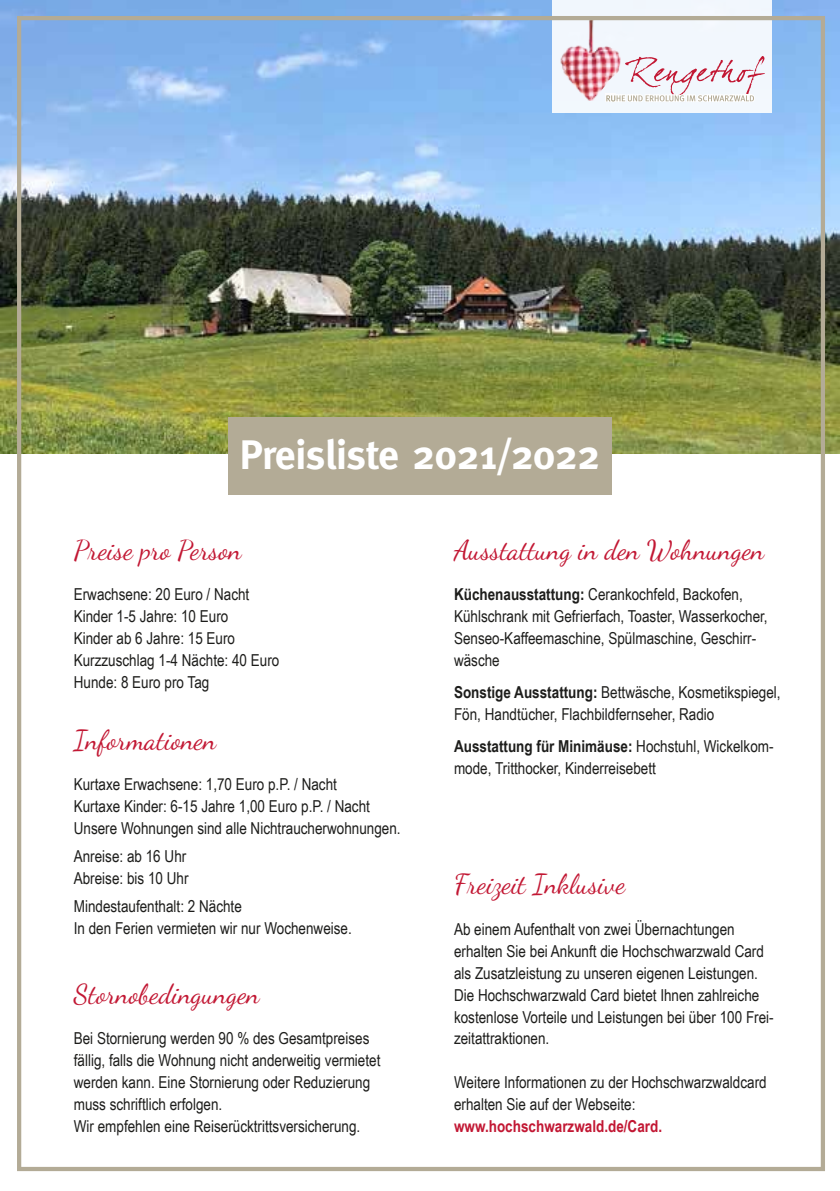
<style>
.page{position:relative;width:840px;height:1191px;background:#fff}
.page>*{position:absolute;margin:0;border:0;box-sizing:border-box;transform-origin:0 0}
.t1{font:700 41.2px "Meta";color:#fff}
.t2{font:27.4px "Dancing Script";color:#c21733}
.t3{font:16.4px/22px "Arial Narrow";color:#1d1d1b}
.t4{font:700 16.4px "Arial Narrow";color:#c21733}
.s1{font-weight:700}
</style>
<div class="page">
<img style="left:0;top:0;width:839px;height:454px">
<div style="left:552px;top:0;width:220px;height:113px;background:#f2f7fd"></div>
<svg style="left:606px;top:56px;width:158px;height:46px"></svg>
<img style="left:560px;top:21px;width:60px;height:80px">
<div style="left:17px;top:16px;width:807px;height:1155px;border:4px solid #b3ab96"></div>
<div style="left:228px;top:417px;width:383px;height:78px;background:#b3ab96"></div>
<h1 class="t1" style="left:240px;top:431px;width:361px">Preisliste 2021/2022</h1>
<h2 class="t2" style="left:74px;top:533px;width:169px">Preise pro Person</h2>
<p class="t3" style="left:74px;top:583px;width:207px">Erwachsene: 20 Euro / Nacht<br>Kinder 1-5 Jahre: 10 Euro<br>Kinder ab 6 Jahre: 15 Euro<br>Kurzzuschlag 1-4 Nächte: 40 Euro<br>Hunde: 8 Euro pro Tag</p>
<h2 class="t2" style="left:74px;top:723px;width:144px">Informationen</h2>
<p class="t3" style="left:74px;top:773px;width:328px">Kurtaxe Erwachsene: 1,70 Euro p.P. / Nacht<br>Kurtaxe Kinder: 6-15 Jahre 1,00 Euro p.P. / Nacht<br>Unsere Wohnungen sind alle Nichtraucherwohnungen.</p>
<p class="t3" style="left:74px;top:844px;width:116px">Anreise: ab 16 Uhr<br>Abreise: bis 10 Uhr</p>
<p class="t3" style="left:74px;top:894px;width:279px">Mindestaufenthalt: 2 Nächte<br>In den Ferien vermieten wir nur Wochenweise.</p>
<h2 class="t2" style="left:74px;top:977px;width:187px">Stornobedingungen</h2>
<p class="t3" style="left:74px;top:1027px;width:308px">Bei Stornierung werden 90 % des Gesamtpreises fällig, falls die Wohnung nicht anderweitig vermietet werden kann. Eine Stornierung oder Reduzierung muss schriftlich erfolgen.<br>Wir empfehlen eine Reiserücktrittsversicherung.</p>
<h2 class="t2" style="left:454px;top:533px;width:312px">Ausstattung in den Wohnungen</h2>
<p class="t3" style="left:454px;top:583px;width:315px"><span class="s1">Küchenausstattung:</span> Cerankochfeld, Backofen, Kühlschrank mit Gefrierfach, Toaster, Wasserkocher, Senseo-Kaffeemaschine, Spülmaschine, Geschirr&shy;wäsche</p>
<p class="t3" style="left:454px;top:680px;width:328px"><span class="s1">Sonstige Ausstattung:</span> Bettwäsche, Kosmetikspiegel,<br>Fön, Handtücher, Flachbildfernseher, Radio</p>
<p class="t3" style="left:454px;top:734px;width:321px"><span class="s1">Ausstattung für Minimäuse:</span> Hochstuhl, Wickelkom&shy;mode, Tritthocker, Kinderreisebett</p>
<h2 class="t2" style="left:454px;top:868px;width:172px">Freizeit Inklusive</h2>
<p class="t3" style="left:454px;top:917px;width:321px">Ab einem Aufenthalt von zwei Übernachtungen erhalten Sie bei Ankunft die Hochschwarzwald Card als Zusatzleistung zu unseren eigenen Leistungen.<br>Die Hochschwarzwald Card bietet Ihnen zahlreiche kostenlose Vorteile und Leistungen bei über 100 Frei&shy;zeitattraktionen.</p>
<p class="t3" style="left:454px;top:1071px;width:314px">Weitere Informationen zu der Hochschwarzwaldcard erhalten Sie auf der Webseite:</p>
<p class="t4" style="left:454px;top:1114px;width:209px">www.hochschwarzwald.de/Card.</p>
</div>
